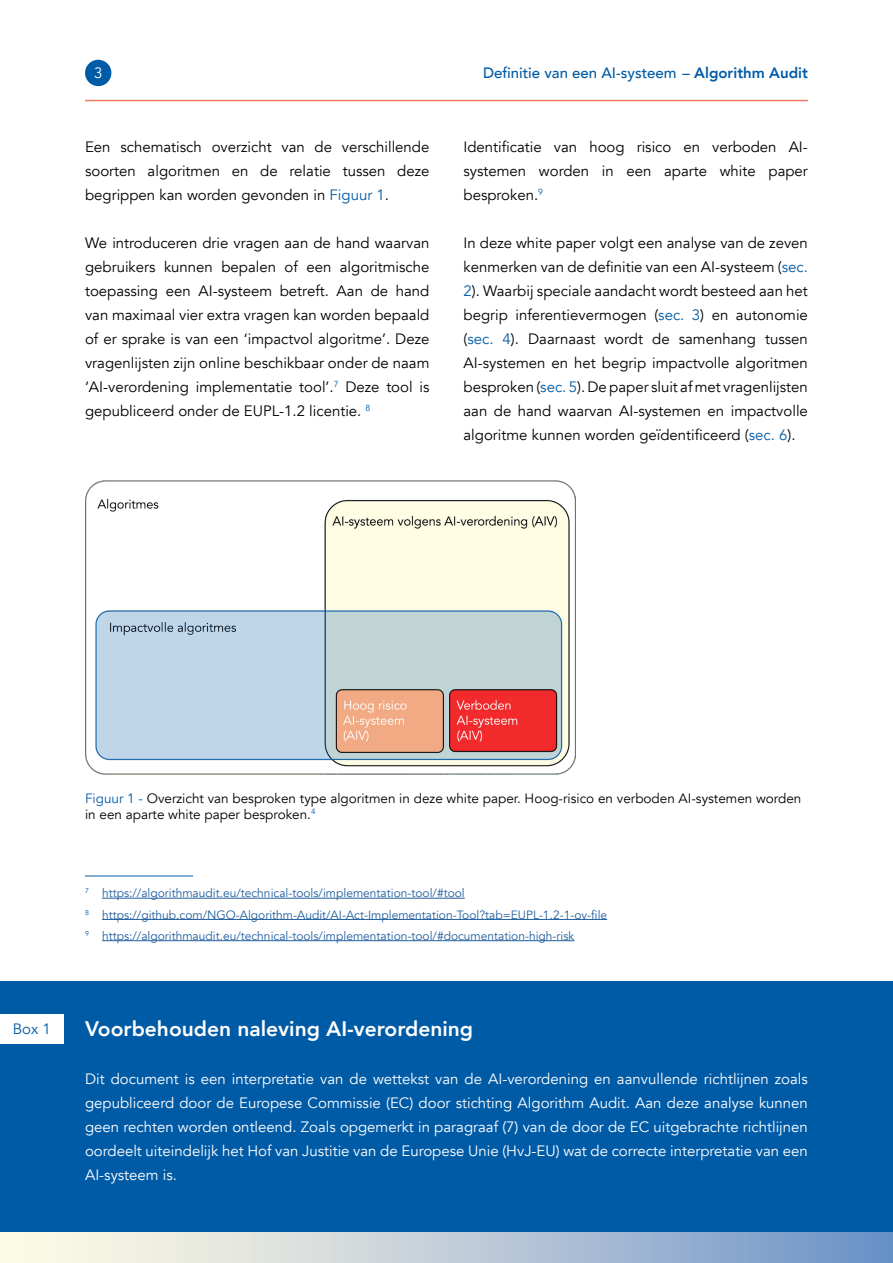
<style>
.page{position:relative;width:893px;height:1263px;background:#fff}
.page>*{position:absolute;margin:0;border:0;box-sizing:border-box;transform-origin:0 0}
.t1{font:800 21px "Avenir";color:#fff}
.t2{font:15px/24px "Avenir";color:#000;text-align:justify}
.t3{font:15px/24px "Avenir";color:#fff;text-align:justify}
.t4{font:500 15px "Avenir";color:#005ba7}
.t5{font:15px "Avenir";color:#005ba7}
.t6{font:13.5px/16.2px "Avenir";color:#000}
.t7{font:12px/21.3px "Avenir";color:#215e9e}
.s1{font-weight:800}
.s2{color:#005ba7}
</style>
<div class="page">
<hr style="left:85px;top:876px;width:108px;height:1px;background:#005ba7">
<hr style="left:102px;top:898px;width:363px;height:1px;background:#215e9e">
<hr style="left:102px;top:919px;width:505px;height:1px;background:#215e9e">
<hr style="left:102px;top:940px;width:472px;height:1px;background:#215e9e">
<div style="left:0;top:981px;width:893px;height:282px;background:#005ba7"></div>
<div style="left:0;top:1014px;width:64px;height:29px;background:#fff"></div>
<img style="left:85px;top:481px;width:490px;height:293px">
<hr style="left:85px;top:100px;width:723px;height:1px;background:#f47962">
<div style="left:85px;top:60px;width:26px;height:26px;background:#005ba7;border-radius:50%"></div>
<div style="left:0;top:1233px;width:893px;height:30px;background:linear-gradient(to right,#ffffe7,#7194c9)"></div>
<p class="t3" style="left:94px;top:61px;width:10px">3</p>
<p class="t4" style="left:483px;top:60px;width:326px">Definitie van een AI-systeem – <span class="s1">Algorithm Audit</span></p>
<p class="t2" style="left:85px;top:135px;width:346px">Een schematisch overzicht van de verschillende soorten algoritmen en de relatie tussen deze begrippen kan worden gevonden in <span class="s2">Figuur 1</span>.</p>
<p class="t2" style="left:85px;top:231px;width:346px">We introduceren drie vragen aan de hand waarvan gebruikers kunnen bepalen of een algoritmische toepassing een AI-systeem betreft. Aan de hand van maximaal vier extra vragen kan worden bepaald of er sprake is van een ‘impactvol algoritme’. Deze vragenlijsten zijn online beschikbaar onder de naam ‘AI-verordening implementatie tool’.<sup>7</sup> Deze tool is gepubliceerd onder de EUPL-1.2 licentie. <sup>8</sup></p>
<p class="t2" style="left:463px;top:135px;width:346px">Identificatie van hoog risico en verboden AI&shy;systemen worden in een aparte white paper besproken.<sup>9</sup></p>
<p class="t2" style="left:463px;top:231px;width:346px">In deze white paper volgt een analyse van de zeven kenmerken van de definitie van een AI-systeem (<span class="s2">sec.<br>2</span>). Waarbij speciale aandacht wordt besteed aan het begrip inferentievermogen (<span class="s2">sec. 3</span>) en autonomie (<span class="s2">sec. 4</span>). Daarnaast wordt de samenhang tussen AI-systemen en het begrip impactvolle algoritmen besproken (<span class="s2">sec. 5</span>). De paper sluit af met vragenlijsten aan de hand waarvan AI-systemen en impactvolle algoritme kunnen worden geïdentificeerd (<span class="s2">sec. 6</span>).</p>
<p class="t5" style="left:13px;top:1020px;width:40px">Box 1</p>
<p class="t6" style="left:85px;top:790px;width:718px"><span class="s2">Figuur 1 -</span> Overzicht van besproken type algoritmen in deze white paper. Hoog-risico en verboden AI-systemen worden in een aparte white paper besproken.<sup>4</sup></p>
<p class="t7" style="left:85px;top:883px;width:524px"><sup>7</sup> https://algorithmaudit.eu/technical-tools/implementation-tool/#tool<br><sup>8</sup> https://github.com/NGO-Algorithm-Audit/AI-Act-Implementation-Tool?tab=EUPL-1.2-1-ov-file<br><sup>9</sup> https://algorithmaudit.eu/technical-tools/implementation-tool/#documentation-high-risk</p>
<h1 class="t1" style="left:85px;top:1012px;width:390px">Voorbehouden naleving AI-verordening</h1>
<p class="t3" style="left:85px;top:1067px;width:724px">Dit document is een interpretatie van de wettekst van de AI-verordening en aanvullende richtlijnen zoals gepubliceerd door de Europese Commissie (EC) door stichting Algorithm Audit. Aan deze analyse kunnen geen rechten worden ontleend. Zoals opgemerkt in paragraaf (7) van de door de EC uitgebrachte richtlijnen oordeelt uiteindelijk het Hof van Justitie van de Europese Unie (HvJ-EU) wat de correcte interpretatie van een AI-systeem is.</p>
</div>
